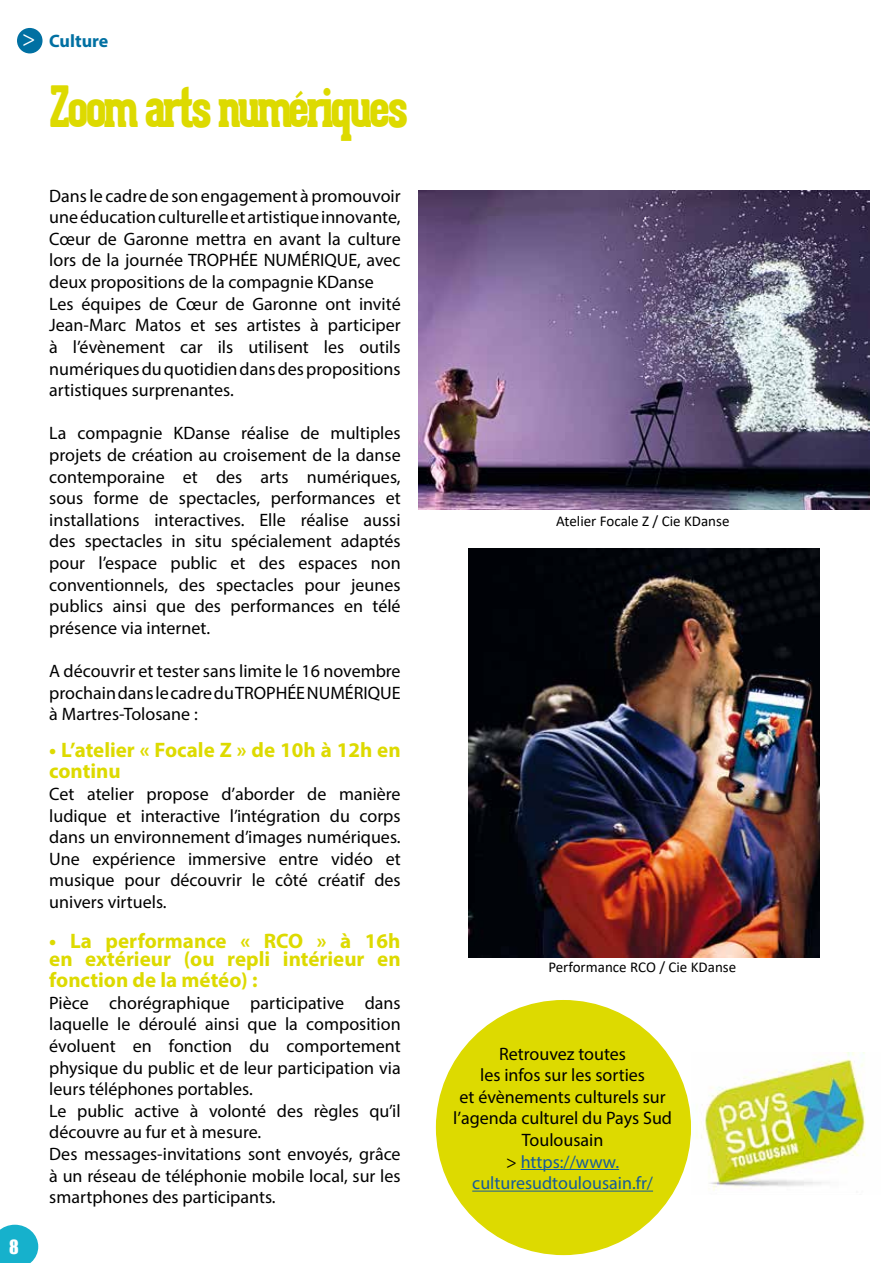
<style>
.page{position:relative;width:893px;height:1263px;background:#fff}
.page>*{position:absolute;margin:0;border:0;box-sizing:border-box;transform-origin:0 0}
.t1{font:800 55.65px "Geared Slab";letter-spacing:-.07em;color:#ddda00;scale:.89 1}
.t2{font:700 21px/21.6px "Myriad Pro";color:#ddda00}
.t3{font:18px/21.6px "Myriad Pro";color:#000;text-align:justify}
.t4{font:700 18px "Myriad Pro";color:#0070a2}
.t5{font:18px "Impact";color:#fff}
.t6{font:15px "Calibri";color:#000}
.s1{font-weight:400;font-size:22.5px;color:#fff}
.s2{color:#165b9a}
</style>
<div class="page">
<img style="left:419px;top:190px;width:451px;height:319px">
<div style="left:17px;top:28px;width:26px;height:25px;background:#0070a2;border-radius:50%"></div>
<img style="left:469px;top:548px;width:351px;height:409px">
<div style="left:437px;top:1001px;width:253px;height:253px;background:#ddda00;border-radius:50%"></div>
<hr style="left:521px;top:1169px;width:98px;height:1px;background:#165b9a">
<hr style="left:472px;top:1190px;width:181px;height:1px;background:#165b9a">
<img style="left:696px;top:1052px;width:170px;height:139px">
<svg style="left:0;top:1225px;width:38px;height:38px"></svg>
<p class="t4" style="left:22px;top:29px;width:88px"><span class="s1">&gt;</span> Culture</p>
<h1 class="t1" style="left:49px;top:75px;width:405px">Zoom arts numériques</h1>
<p class="t5" style="left:9px;top:1233px;width:11px">8</p>
<p class="t3" style="left:49px;top:185px;width:353px;text-align:left">Dans le cadre de son engagement à promouvoir une éducation culturelle et artistique innovante, Cœur de Garonne mettra en avant la culture lors de la journée TROPHÉE NUMÉRIQUE, avec deux propositions de la compagnie KDanse Les équipes de Cœur de Garonne ont invité Jean-Marc Matos et ses artistes à participer à l’évènement car ils utilisent les outils numériques du quotidien dans des propositions artistiques surprenantes.</p>
<p class="t3" style="left:49px;top:422px;width:353px">La compagnie KDanse réalise de multiples projets de création au croisement de la danse contemporaine et des arts numériques, sous forme de spectacles, performances et installations interactives. Elle réalise aussi des spectacles in situ spécialement adaptés pour l’espace public et des espaces non conventionnels, des spectacles pour jeunes publics ainsi que des performances en télé présence via internet.</p>
<p class="t3" style="left:49px;top:660px;width:353px">A découvrir et tester sans limite le 16 novembre prochain dans le cadre du TROPHÉE NUMÉRIQUE à Martres-Tolosane :</p>
<p class="t2" style="left:49px;top:738px;width:353px">• L’atelier « Focale Z » de 10h à 12h en continu</p>
<p class="t3" style="left:49px;top:783px;width:353px">Cet atelier propose d’aborder de manière ludique et interactive l’intégration du corps dans un environnement d’images numériques.<br>Une expérience immersive entre vidéo et musique pour découvrir le côté créatif des univers virtuels.</p>
<p class="t2" style="left:49px;top:931px;width:353px;line-height:18px">• La performance « RCO » à 16h en extérieur (ou repli intérieur en</p>
<p class="t2" style="left:49px;top:968px;width:210px">fonction de la météo) :</p>
<p class="t3" style="left:49px;top:992px;width:353px;text-align:left">Pièce chorégraphique participative dans laquelle le déroulé ainsi que la composition évoluent en fonction du comportement physique du public et de leur participation via leurs téléphones portables.<br>Le public active à volonté des règles qu’il découvre au fur et à mesure.<br>Des messages-invitations sont envoyés, grâce à un réseau de téléphonie mobile local, sur les smartphones des participants.</p>
<p class="t6" style="left:556px;top:510px;width:175px">Atelier Focale Z / Cie KDanse</p>
<p class="t6" style="left:548px;top:957px;width:189px">Performance RCO / Cie KDanse</p>
<p class="t3" style="left:453px;top:1042px;width:220px;text-align:center">Retrouvez toutes<br>les infos sur les sorties<br>et évènements culturels sur l’agenda culturel du Pays Sud<br>Toulousain<br>&gt; <span class="s2">https://www. culturesudtoulousain.fr/</span></p>
</div>
